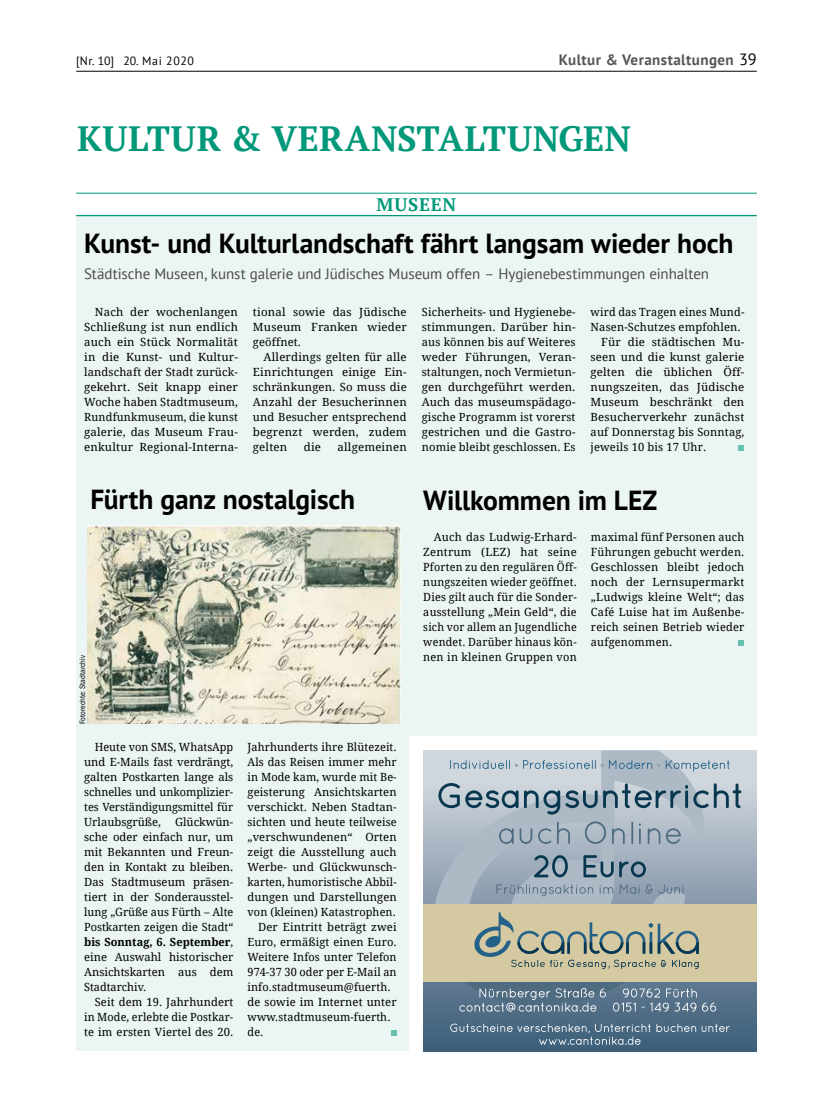
<style>
.page{position:relative;width:833px;height:1117px;background:#fff}
.page>*{position:absolute;margin:0;border:0;box-sizing:border-box;transform-origin:0 0}
.t1{font:700 35px "PT Serif";letter-spacing:.01em;color:#009879}
.t2{font:700 27.5px "PT Sans";letter-spacing:-.005em;color:#000}
.t3{font:700 18.12px "PT Serif";letter-spacing:.045em;color:#009879}
.t4{font:15px "PT Sans";letter-spacing:-.005em;color:#4a4a49}
.t5{font:700 15px "PT Sans";letter-spacing:.03em;color:#575756}
.t6{font:11.88px "PT Sans";letter-spacing:.05em;color:#000}
.t7{font:11.25px/15px "Droid Serif";letter-spacing:.01em;color:#000;text-align:justify}
.t8{font:11.25px/15px "Droid Serif";letter-spacing:.01em;color:#000;text-align:justify;scale:.96 1}
.t9{font:condensed 8.12px "Franklin Gothic Itc T";color:#000}
.s1{font-weight:400;font-size:16.25px;color:#000}
.s2{font-weight:700}
</style>
<div class="page">
<div style="left:76px;top:215px;width:680px;height:835px;background:#ebf5f3"></div>
<div style="left:409px;top:735px;width:373px;height:315px;background:#fff"></div>
<hr style="left:76px;top:71px;width:680px;height:1px;background:#000">
<hr style="left:76px;top:193px;width:680px;height:1px;background:#009879">
<hr style="left:76px;top:215px;width:680px;height:1px;background:#009879">
<svg style="left:391px;top:1030px;width:6px;height:5px"></svg>
<img style="left:88px;top:525px;width:312px;height:198px">
<svg style="left:738px;top:445px;width:6px;height:5px"></svg>
<svg style="left:738px;top:640px;width:6px;height:5px"></svg>
<svg style="left:423px;top:750px;width:333px;height:301px;background:#738a9d"></svg>
<svg style="left:423px;top:750px;width:282px;height:232px;background:#afbbc6"></svg>
<svg style="left:459px;top:980px;width:257px;height:31px;background:#6e8495"></svg>
<svg style="left:450px;top:1023px;width:279px;height:21px;background:#59758c"></svg>
<div style="left:423px;top:903px;width:333px;height:77px;background:#d5c9a1"></div>
<svg style="left:474px;top:912px;width:225px;height:56px"></svg>
<svg style="left:496px;top:884px;width:187px;height:12px;background:#93a3b2"></svg>
<svg style="left:438px;top:782px;width:303px;height:32px;background:#97a9b5"></svg>
<svg style="left:499px;top:821px;width:182px;height:22px;background:#9fadbb"></svg>
<svg style="left:534px;top:855px;width:112px;height:22px;background:#7b91a1"></svg>
<svg style="left:450px;top:760px;width:279px;height:11px;background:#aabbc9"></svg>
<p class="t6" style="left:76px;top:53px;width:119px">[Nr. 10] 20. Mai 2020</p>
<h3 class="t5" style="left:559px;top:50px;width:199px">Kultur &amp; Veranstaltungen <span class="s1">39</span></h3>
<h1 class="t1" style="left:77px;top:115px;width:555px">KULTUR &amp; VERANSTALTUNGEN</h1>
<h3 class="t3" style="left:377px;top:193px;width:81px">MUSEEN</h3>
<h2 class="t2" style="left:84px;top:225px;width:650px">Kunst- und Kulturlandschaft fährt langsam wieder hoch</h2>
<h3 class="t4" style="left:84px;top:264px;width:626px">Städtische Museen, kunst galerie und Jüdisches Museum offen – Hygienebestimmungen einhalten</h3>
<p class="t7" style="left:84px;top:304px;width:155px;text-indent:11px">Nach der wochenlangen Schließung ist nun endlich auch ein Stück Normalität in die Kunst- und Kultur&shy;landschaft der Stadt zurück&shy;gekehrt. Seit knapp einer Woche haben Stadtmuseum, Rundfunkmuseum, die kunst galerie, das Museum Frau&shy;enkultur Regional-Interna-</p>
<p class="t7" style="left:253px;top:304px;width:155px">tional sowie das Jüdische Museum Franken wieder geöffnet.</p>
<p class="t7" style="left:253px;top:349px;width:155px;text-indent:11px">Allerdings gelten für alle Einrichtungen einige Ein&shy;schränkungen. So muss die Anzahl der Besucherinnen und Besucher entsprechend begrenzt werden, zudem gelten</p>
<p class="t7" style="left:304px;top:439px;width:19px">die</p>
<p class="t7" style="left:337px;top:439px;width:71px">allgemeinen</p>
<h2 class="t2" style="left:90px;top:480px;width:266px">Fürth ganz nostalgisch</h2>
<p class="t9" style="left:78px;top:723px;width:70px;rotate:-90deg">Fotorechte: Stadtarchiv</p>
<p class="t7" style="left:84px;top:739px;width:151px;text-indent:11px">Heute von SMS, WhatsApp und E-Mails fast verdrängt, galten Postkarten lange als schnelles und unkomplizier&shy;tes Verständigungsmittel für Urlaubsgrüße, Glückwün&shy;sche oder einfach nur, um mit Bekannten und Freun&shy;den in Kontakt zu bleiben.<br>Das Stadtmuseum präsen&shy;tiert in der Sonderausstel&shy;lung „Grüße aus Fürth – Alte Postkarten zeigen die Stadt“ <span class="s2">bis Sonntag, 6. September</span>, eine Auswahl historischer Ansichtskarten aus dem Stadtarchiv.</p>
<p class="t7" style="left:84px;top:994px;width:151px;text-indent:11px">Seit dem 19. Jahrhundert in Mode, erlebte die Postkar&shy;te im ersten Viertel des 20.</p>
<p class="t7" style="left:247px;top:739px;width:151px">Jahrhunderts ihre Blütezeit.</p>
<p class="t7" style="left:247px;top:754px;width:151px">Als das Reisen immer mehr</p>
<p class="t7" style="left:247px;top:769px;width:151px">in Mode kam, wurde mit Be-</p>
<p class="t7" style="left:247px;top:784px;width:151px">geisterung Ansichtskarten</p>
<p class="t7" style="left:247px;top:799px;width:151px">verschickt. Neben Stadtan-</p>
<p class="t7" style="left:247px;top:814px;width:151px">sichten und heute teilweise</p>
<p class="t7" style="left:247px;top:829px;width:151px">„verschwundenen“ Orten</p>
<p class="t7" style="left:247px;top:844px;width:151px">zeigt die Ausstellung auch</p>
<p class="t7" style="left:247px;top:859px;width:151px">Werbe- und Glückwunsch-</p>
<p class="t8" style="left:247px;top:874px;width:157px">karten, humoristische Abbil-</p>
<p class="t7" style="left:247px;top:889px;width:151px">dungen und Darstellungen</p>
<p class="t7" style="left:247px;top:904px;width:150px">von (kleinen) Katastrophen.</p>
<p class="t7" style="left:258px;top:919px;width:140px">Der Eintritt beträgt zwei</p>
<p class="t7" style="left:247px;top:934px;width:151px">Euro, ermäßigt einen Euro.</p>
<p class="t7" style="left:247px;top:949px;width:151px">Weitere Infos unter Telefon</p>
<p class="t7" style="left:247px;top:964px;width:151px">974-37 30 oder per E-Mail an</p>
<p class="t7" style="left:247px;top:979px;width:145px">info.stadtmuseum@fuerth.</p>
<p class="t7" style="left:247px;top:994px;width:151px">de sowie im Internet unter</p>
<p class="t7" style="left:247px;top:1009px;width:144px">www.stadtmuseum-fuerth.</p>
<p class="t7" style="left:247px;top:1024px;width:17px">de.</p>
<p class="t7" style="left:422px;top:304px;width:155px">Sicherheits- und Hygienebe&shy;stimmungen. Darüber hin&shy;aus können bis auf Weiteres weder Führungen, Veran&shy;staltungen, noch Vermietun&shy;gen durchgeführt werden.<br>Auch das museumspädago&shy;gische Programm ist vorerst gestrichen und die Gastro&shy;nomie bleibt geschlossen. Es</p>
<p class="t7" style="left:590px;top:304px;width:155px">wird das Tragen eines Mund-</p>
<p class="t7" style="left:590px;top:319px;width:152px">Nasen-Schutzes empfohlen.</p>
<p class="t7" style="left:601px;top:334px;width:145px">Für die städtischen Mu-</p>
<p class="t7" style="left:590px;top:349px;width:155px">seen und die kunst galerie</p>
<p class="t7" style="left:590px;top:364px;width:155px">gelten die üblichen Öff-</p>
<p class="t7" style="left:590px;top:379px;width:155px">nungszeiten, das Jüdische</p>
<p class="t7" style="left:590px;top:394px;width:155px">Museum beschränkt den</p>
<p class="t7" style="left:590px;top:409px;width:155px">Besucherverkehr zunächst</p>
<p class="t7" style="left:590px;top:424px;width:155px">auf Donnerstag bis Sonntag,</p>
<p class="t7" style="left:590px;top:439px;width:117px">jeweils 10 bis 17 Uhr.</p>
<h2 class="t2" style="left:423px;top:482px;width:235px">Willkommen im LEZ</h2>
<p class="t7" style="left:423px;top:529px;width:155px;text-indent:11px">Auch das Ludwig-Erhard-Zentrum (LEZ) hat seine Pforten zu den regulären Öff&shy;nungszeiten wieder geöffnet.<br>Dies gilt auch für die Sonder&shy;ausstellung „Mein Geld“, die sich vor allem an Jugendliche wendet. Darüber hinaus kön&shy;nen in kleinen Gruppen von</p>
<p class="t8" style="left:591px;top:529px;width:161px">maximal fünf Personen auch Führungen gebucht werden.<br>Geschlossen bleibt jedoch noch der Lernsupermarkt „Ludwigs kleine Welt“; das Café Luise hat im Außenbe&shy;reich seinen Betrieb wieder aufgenommen.</p>
</div>
